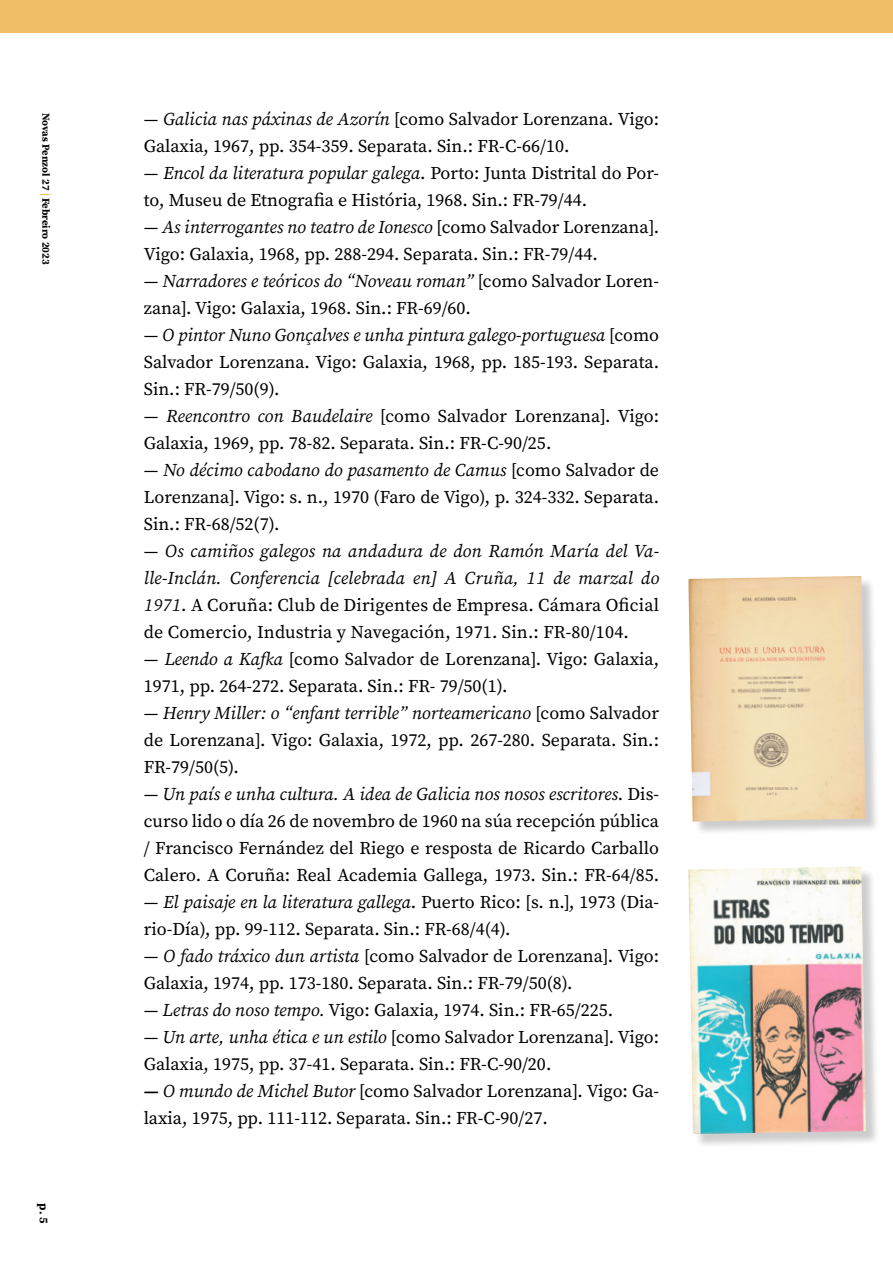
<style>
.page{position:relative;width:893px;height:1263px;background:#fff}
.page>*{position:absolute;margin:0;border:0;box-sizing:border-box;transform-origin:0 0}
.Por_omisión{font:18px/27px "Source Serif Pro";color:#000}
.Por_omisión-2{font:italic 18px/27px "Source Serif Pro";letter-spacing:.01em;color:#000;text-align:justify}
.t1{font:700 12px "Source Serif Pro";color:#000}
.t2{font:700 10.5px "Source Serif Pro";color:#000}
.s1{color:#f0c066}
.s2{font-style:italic}
.s3{font-style:normal}
.s4{font-weight:700}
</style>
<div class="page">
<div style="left:0;top:0;width:893px;height:33px;background:#f0c066"></div>
<div style="left:691px;top:578px;width:189px;height:258px;background:#000;opacity:.2"></div>
<img style="left:688px;top:576px;width:177px;height:246px">
<div style="left:691px;top:868px;width:189px;height:281px;background:#000;opacity:.2"></div>
<img style="left:688px;top:866px;width:178px;height:268px">
<p class="t2" style="left:53px;top:113px;width:153px;rotate:90deg">Novas Penzol 27 <span class="s1">|</span> Febreiro 2023</p>
<p class="t1" style="left:52px;top:1203px;width:22px;rotate:90deg">p. 5</p>
<p class="Por_omisión" style="left:144px;top:106px;width:517px">— <span class="s2">Galicia nas páxinas de Azorín</span> [como Salvador Lorenzana. Vigo:<br>Galaxia, 1967, pp. 354-359. Separata. Sin.: FR-C-66/10.</p>
<p class="Por_omisión" style="left:144px;top:160px;width:517px">— <span class="s2">Encol da literatura popular galega</span>. Porto: Junta Distrital do Por&shy;to, Museu de Etnografia e História, 1968. Sin.: FR-79/44.</p>
<p class="Por_omisión" style="left:144px;top:214px;width:517px">— <span class="s2">As interrogantes no teatro de Ionesco</span> [como Salvador Lorenzana].<br>Vigo: Galaxia, 1968, pp. 288-294. Separata. Sin.: FR-79/44.</p>
<p class="Por_omisión" style="left:144px;top:268px;width:517px">— <span class="s2">Narradores e teóricos do “Noveau roman”</span> [como Salvador Loren&shy;zana]. Vigo: Galaxia, 1968. Sin.: FR-69/60.</p>
<p class="Por_omisión" style="left:144px;top:322px;width:517px;text-align:justify">— <span class="s2">O pintor Nuno Gonçalves e unha pintura galego-portuguesa</span> [como Salvador Lorenzana. Vigo: Galaxia, 1968, pp. 185-193. Separata.<br>Sin.: FR-79/50(9).</p>
<p class="Por_omisión" style="left:144px;top:403px;width:517px">— <span class="s2">Reencontro con Baudelaire</span> [como Salvador Lorenzana]. Vigo:<br>Galaxia, 1969, pp. 78-82. Separata. Sin.: FR-C-90/25.</p>
<p class="Por_omisión" style="left:144px;top:457px;width:517px;text-align:justify">— <span class="s2">No décimo cabodano do pasamento de Camus</span> [como Salvador de Lorenzana]. Vigo: s. n., 1970 (Faro de Vigo), p. 324-332. Separata.<br>Sin.: FR-68/52(7).</p>
<p class="Por_omisión-2" style="left:144px;top:538px;width:517px"><span class="s3">—</span> Os camiños galegos na andadura de don Ramón María del Va&shy;lle-Inclán. Conferencia [celebrada en] A Cruña, 11 de marzal do 1971<span class="s3">. A Coruña: Club de Dirigentes de Empresa. Cámara Oficial de Comercio, Industria y Navegación, 1971. Sin.: FR-80/104.</span></p>
<p class="Por_omisión" style="left:144px;top:646px;width:517px">— <span class="s2">Leendo a Kafka</span> [como Salvador de Lorenzana]. Vigo: Galaxia,<br>1971, pp. 264-272. Separata. Sin.: FR- 79/50(1).</p>
<p class="Por_omisión" style="left:144px;top:700px;width:517px;text-align:justify">— <span class="s2">Henry Miller: o “enfant terrible” norteamericano</span> [como Salvador de Lorenzana]. Vigo: Galaxia, 1972, pp. 267-280. Separata. Sin.:<br>FR-79/50(5).</p>
<p class="Por_omisión" style="left:144px;top:781px;width:517px;text-align:justify">— <span class="s2">Un país e unha cultura. A idea de Galicia nos nosos escritores</span>. Dis&shy;curso lido o día 26 de novembro de 1960 na súa recepción pública / Francisco Fernández del Riego e resposta de Ricardo Carballo Calero. A Coruña: Real Academia Gallega, 1973. Sin.: FR-64/85.</p>
<p class="Por_omisión" style="left:144px;top:889px;width:517px">— <span class="s2">El paisaje en la literatura gallega</span>. Puerto Rico: [s. n.], 1973 (Dia&shy;rio-Día), pp. 99-112. Separata. Sin.: FR-68/4(4).</p>
<p class="Por_omisión" style="left:144px;top:943px;width:517px">— <span class="s2">O fado tráxico dun artista</span> [como Salvador de Lorenzana]. Vigo:<br>Galaxia, 1974, pp. 173-180. Separata. Sin.: FR-79/50(8).</p>
<p class="Por_omisión" style="left:144px;top:997px;width:471px">— <span class="s2">Letras do noso tempo.</span> Vigo: Galaxia, 1974. Sin.: FR-65/225.</p>
<p class="Por_omisión" style="left:144px;top:1024px;width:517px">— <span class="s2">Un arte, unha ética e un estilo</span> [como Salvador Lorenzana]. Vigo:<br>Galaxia, 1975, pp. 37-41. Separata. Sin.: FR-C-90/20.</p>
<p class="Por_omisión" style="left:144px;top:1078px;width:517px"><span class="s4">—</span> <span class="s2">O mundo de Michel Butor</span> [como Salvador Lorenzana]. Vigo: Ga&shy;laxia, 1975, pp. 111-112. Separata. Sin.: FR-C-90/27.</p>
</div>
